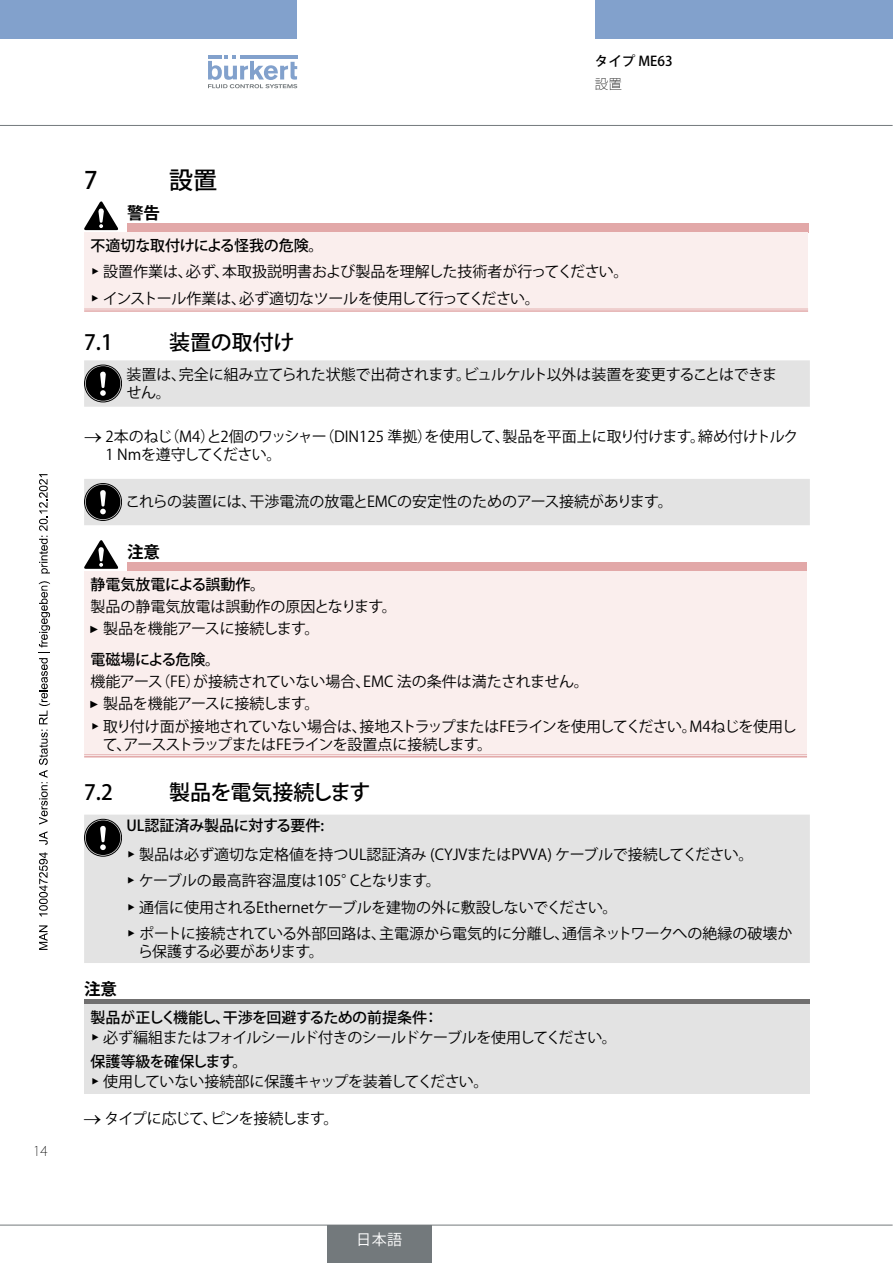
<style>
.page{position:relative;width:893px;height:1263px;background:#fff}
.page>*{position:absolute;margin:0;border:0;box-sizing:border-box;transform-origin:0 0}
.t1{font:500 24px "Koz Go Pro";color:#000}
.t2{font:500 21px "Koz Go Pro";letter-spacing:-.01em;color:#000}
.t3{font:500 21px "Koz Go Pro";letter-spacing:-.04em;color:#000}
.t4{font:700 16.5px "Koz Go Pro";color:#000}
.t5{font:15px/26.5px "Koz Go Pro";letter-spacing:-.02em;color:#000}
.t6{font:15px/22.2px "Koz Go Pro";color:#000}
.t7{font:15px "Koz Go Pro";letter-spacing:-.04em;color:#000}
.t8{font:15px "Koz Go Pro";letter-spacing:-.06em;color:#000}
.t9{font:500 15px "Koz Go Pro";color:#000}
.t10{font:500 15px "Koz Go Pro";letter-spacing:-.02em;color:#000}
.t11{font:15px "Koz Go Pro";color:#fff}
.t12{font:500 13.5px "Koz Go Pro";color:#000}
.t13{font:200 13.5px "Koz Go Pro";color:#000}
.s1{font-weight:500}
.s2{font-family:"Arial Unicode MS"}
.s3{font-family:"Arial Narrow";font-size:10.5px}
</style>
<div class="page">
<div style="left:0;top:0;width:297px;height:38px;background:#82a1cc"></div>
<div style="left:595px;top:0;width:298px;height:38px;background:#82a1cc"></div>
<svg style="left:208px;top:55px;width:89px;height:33px"></svg>
<hr style="left:0;top:125px;width:893px;height:1px;background:#73797c">
<div style="left:127px;top:223px;width:681px;height:9px;background:#e2a8a8"></div>
<div style="left:84px;top:232px;width:724px;height:78px;background:#faeeed"></div>
<hr style="left:84px;top:309px;width:43px;height:1px;background:#e2a8a8">
<hr style="left:84px;top:310px;width:43px;height:2px;background:#e2a8a8">
<hr style="left:127px;top:309px;width:681px;height:1px;background:#e2a8a8">
<hr style="left:127px;top:310px;width:681px;height:2px;background:#e2a8a8">
<svg style="left:84px;top:201px;width:34px;height:29px"></svg>
<div style="left:84px;top:360px;width:726px;height:47px;background:#e3e3e3"></div>
<div style="left:84px;top:479px;width:726px;height:46px;background:#e3e3e3"></div>
<div style="left:127px;top:562px;width:680px;height:9px;background:#e2a8a8"></div>
<div style="left:84px;top:571px;width:723px;height:185px;background:#faeeed"></div>
<hr style="left:84px;top:754px;width:43px;height:3px;background:#fff">
<hr style="left:127px;top:754px;width:680px;height:3px;background:#fff">
<hr style="left:84px;top:754px;width:43px;height:1px;background:#e2a8a8">
<hr style="left:84px;top:756px;width:43px;height:1px;background:#e2a8a8">
<hr style="left:127px;top:754px;width:680px;height:1px;background:#e2a8a8">
<hr style="left:127px;top:756px;width:680px;height:1px;background:#e2a8a8">
<svg style="left:84px;top:540px;width:34px;height:29px"></svg>
<div style="left:84px;top:815px;width:726px;height:148px;background:#e3e3e3"></div>
<div style="left:84px;top:819px;width:38px;height:37px;border:1px solid #000;border-radius:50%"></div>
<div style="left:86px;top:820px;width:34px;height:35px;background:#000;border-radius:50%"></div>
<svg style="left:100px;top:826px;width:6px;height:24px"></svg>
<div style="left:84px;top:999px;width:725px;height:5px;background:#706f6f"></div>
<div style="left:84px;top:1004px;width:725px;height:89px;background:#e3e3e3"></div>
<div style="left:327px;top:1225px;width:104px;height:38px;background:#73797c"></div>
<hr style="left:0;top:1225px;width:893px;height:1px;background:#73797c">
<div style="left:462px;top:1225px;width:104px;height:38px;background:#fff"></div>
<svg style="left:39px;top:925px;width:9px;height:25px"></svg>
<svg style="left:39px;top:852px;width:9px;height:64px"></svg>
<svg style="left:39px;top:831px;width:9px;height:14px"></svg>
<svg style="left:39px;top:581px;width:11px;height:244px"></svg>
<svg style="left:39px;top:474px;width:11px;height:99px"></svg>
<p class="t13" style="left:33px;top:1142px;width:16px">14</p>
<p class="t12" style="left:595px;top:52px;width:79px">タイプ ME63</p>
<p class="t13" style="left:595px;top:76px;width:28px">設置</p>
<h1 class="t1" style="left:84px;top:164px;width:15px">7</h1>
<h1 class="t1" style="left:169px;top:164px;width:49px">設置</h1>
<p class="t4" style="left:127px;top:202px;width:34px">警告</p>
<p class="t5" style="left:90px;top:233px;width:540px"><span class="s1">不適切な取付けによる怪我の危険。<br></span><span class="s2">▶</span> 設置作業は、必ず、本取扱説明書および製品を理解した技術者が行ってください。<span class="s2">▶</span> インストール作業は、必ず適切なツールを使用して行ってください。</p>
<h2 class="t2" style="left:84px;top:329px;width:30px">7.1</h2>
<h2 class="t2" style="left:169px;top:329px;width:127px">装置の取付け</h2>
<p class="t5" style="left:126px;top:366px;width:652px;line-height:18px">装置は、完全に組み立てられた状態で出荷されます。ビュルケルト以外は装置を変更することはできません。</p>
<p class="t5" style="left:105px;top:428px;width:695px;line-height:18px;text-indent:-21px">→ 2本のねじ（M4）と2個のワッシャー（DIN125 準拠）を使用して、製品を平面上に取り付けます。締め付けトルク<br>1 Nmを遵守してください。</p>
<p class="t6" style="left:125px;top:491px;width:549px">これらの装置には、干渉電流の放電とEMCの安定性のためのアース接続があります。</p>
<p class="t4" style="left:127px;top:541px;width:35px">注意</p>
<p class="t9" style="left:91px;top:574px;width:176px">静電気放電による誤動作。</p>
<p class="t6" style="left:91px;top:596px;width:308px">製品の静電気放電は誤動作の原因となります。<span class="s3">►</span> 製品を機能アースに接続します。</p>
<p class="t10" style="left:91px;top:650px;width:131px">電磁場による危険。</p>
<p class="t5" style="left:91px;top:671px;width:708px;line-height:22.2px">機能アース（FE）が接続されていない場合、EMC 法の条件は満たされません。<br><span class="s3">►</span> 製品を機能アースに接続します。<br><span class="s2">▶</span> 取り付け面が接地されていない場合は、接地ストラップまたはFEラインを使用してください。M4ねじを使用し</p>
<p class="t7" style="left:103px;top:734px;width:391px">て、アースストラップまたはFEラインを設置点に接続します。</p>
<h2 class="t2" style="left:84px;top:778px;width:30px">7.2</h2>
<h2 class="t3" style="left:169px;top:778px;width:203px">製品を電気接続します</h2>
<p class="t6" style="left:126px;top:811px;width:628px;line-height:28.7px"><span class="s1">UL認証済み製品に対する要件:<br></span><span class="s2">▶</span> 製品は必ず適切な定格値を持つUL認証済み (CYJVまたはPVVA) ケーブルで接続してください。</p>
<p class="t5" style="left:126px;top:868px;width:668px"><span class="s2">▶</span> ケーブルの最高許容温度は105°Cとなります。<br><span class="s2">▶</span> 通信に使用されるEthernetケーブルを建物の外に敷設しないでください。<br><span class="s2">▶</span> ポートに接続されている外部回路は、主電源から電気的に分離し、通信ネットワークへの絶縁の破壊か</p>
<p class="t7" style="left:138px;top:942px;width:187px">ら保護する必要があります。</p>
<p class="t4" style="left:84px;top:978px;width:34px">注意</p>
<p class="t5" style="left:91px;top:1007px;width:528px;line-height:20.1px"><span class="s1">製品が正しく機能し、干渉を回避するための前提条件：<br></span><span class="s2">▶</span> 必ず編組またはフォイルシールド付きのシールドケーブルを使用してください。</p>
<p class="t5" style="left:91px;top:1052px;width:399px;line-height:20.1px"><span class="s1">保護等級を確保します。<br></span><span class="s2">▶</span> 使用していない接続部に保護キャップを装着してください。</p>
<p class="t8" style="left:83px;top:1109px;width:257px">→ タイプに応じて、ピンを接続します。</p>
<p class="t11" style="left:356px;top:1230px;width:47px">日本語</p>
</div>
